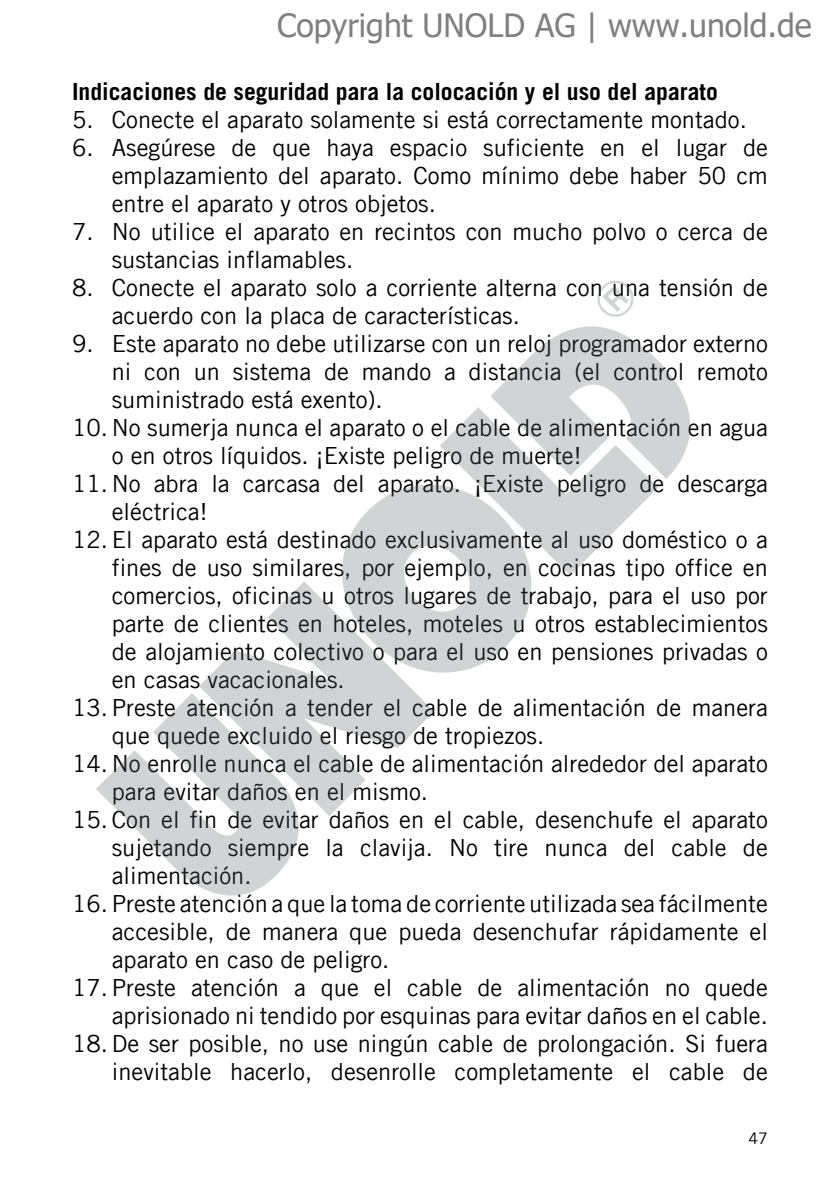
<style>
.page{position:relative;width:840px;height:1191px;background:#fff}
.page>*{position:absolute;margin:0;border:0;box-sizing:border-box;transform-origin:0 0}
.t1{font:32px "Tahoma";color:#808080}
.t2{font:23.6px/28px "Trade Gothic LT Com";color:#000}
.t3{font:700 23.6px "Trade Gothic LT Com";color:#000}
.t4{font:16px "Trade Gothic LT Com";color:#000}
</style>
<div class="page">
<svg style="left:530px;top:326px;width:161px;height:153px;fill:#d0d4d5"></svg>
<svg style="left:440px;top:357px;width:218px;height:219px;fill:#d0d4d5"></svg>
<svg style="left:342px;top:447px;width:226px;height:226px;fill:#d0d4d5"></svg>
<svg style="left:199px;top:581px;width:235px;height:235px;fill:#d0d4d5"></svg>
<svg style="left:96px;top:690px;width:231px;height:206px;fill:#d0d4d5"></svg>
<svg style="left:597px;top:280px;width:37px;height:37px"></svg>
<h1 class="t1" style="left:277px;top:4px;width:535px">Copyright UNOLD AG | www.unold.de</h1>
<p class="t3" style="left:72px;top:77px;width:647px">Indicaciones de seguridad para la colocación y el uso del aparato</p>
<p class="t2" style="left:72px;top:105px;width:676px">5. Conecte el aparato solamente si está correctamente montado.</p>
<p class="t2" style="left:112px;top:133px;width:657px;text-align:justify;text-indent:-40px">6. Asegúrese de que haya espacio suficiente en el lugar de emplazamiento del aparato. Como mínimo debe haber 50 cm entre el aparato y otros objetos.</p>
<p class="t2" style="left:112px;top:217px;width:657px;text-indent:-40px">7. No utilice el aparato en recintos con mucho polvo o cerca de sustancias inflamables.</p>
<p class="t2" style="left:112px;top:273px;width:657px;text-indent:-40px">8. Conecte el aparato solo a corriente alterna con una tensión de acuerdo con la placa de características.</p>
<p class="t2" style="left:112px;top:329px;width:657px;text-align:justify;text-indent:-40px">9. Este aparato no debe utilizarse con un reloj programador externo ni con un sistema de mando a distancia (el control remoto suministrado está exento).</p>
<p class="t2" style="left:112px;top:413px;width:657px;text-indent:-40px">10. No sumerja nunca el aparato o el cable de alimentación en agua o en otros líquidos. ¡Existe peligro de muerte!</p>
<p class="t2" style="left:112px;top:469px;width:657px;text-indent:-40px">11. No abra la carcasa del aparato. ¡Existe peligro de descarga eléctrica!</p>
<p class="t2" style="left:112px;top:525px;width:657px;text-align:justify;text-indent:-40px">12. El aparato está destinado exclusivamente al uso doméstico o a fines de uso similares, por ejemplo, en cocinas tipo office en comercios, oficinas u otros lugares de trabajo, para el uso por parte de clientes en hoteles, moteles u otros establecimientos de alojamiento colectivo o para el uso en pensiones privadas o en casas vacacionales.</p>
<p class="t2" style="left:112px;top:693px;width:657px;text-indent:-40px">13. Preste atención a tender el cable de alimentación de manera que quede excluido el riesgo de tropiezos.</p>
<p class="t2" style="left:112px;top:749px;width:657px;text-indent:-40px">14. No enrolle nunca el cable de alimentación alrededor del aparato para evitar daños en el mismo.</p>
<p class="t2" style="left:112px;top:805px;width:657px;text-align:justify;text-indent:-40px">15. Con el fin de evitar daños en el cable, desenchufe el aparato sujetando siempre la clavija. No tire nunca del cable de alimentación.</p>
<p class="t2" style="left:112px;top:889px;width:657px;text-align:justify;text-indent:-40px">16. Preste atención a que la toma de corriente utilizada sea fácilmente accesible, de manera que pueda desenchufar rápidamente el aparato en caso de peligro.</p>
<p class="t2" style="left:72px;top:973px;width:697px;text-align:right">17. Preste atención a que el cable de alimentación no quede aprisionado ni tendido por esquinas para evitar daños en el cable.<br>18.De ser posible, no use ningún cable de prolongación. Si fuera inevitable hacerlo, desenrolle completamente el cable de</p>
<p class="t4" style="left:748px;top:1128px;width:21px">47</p>
</div>
